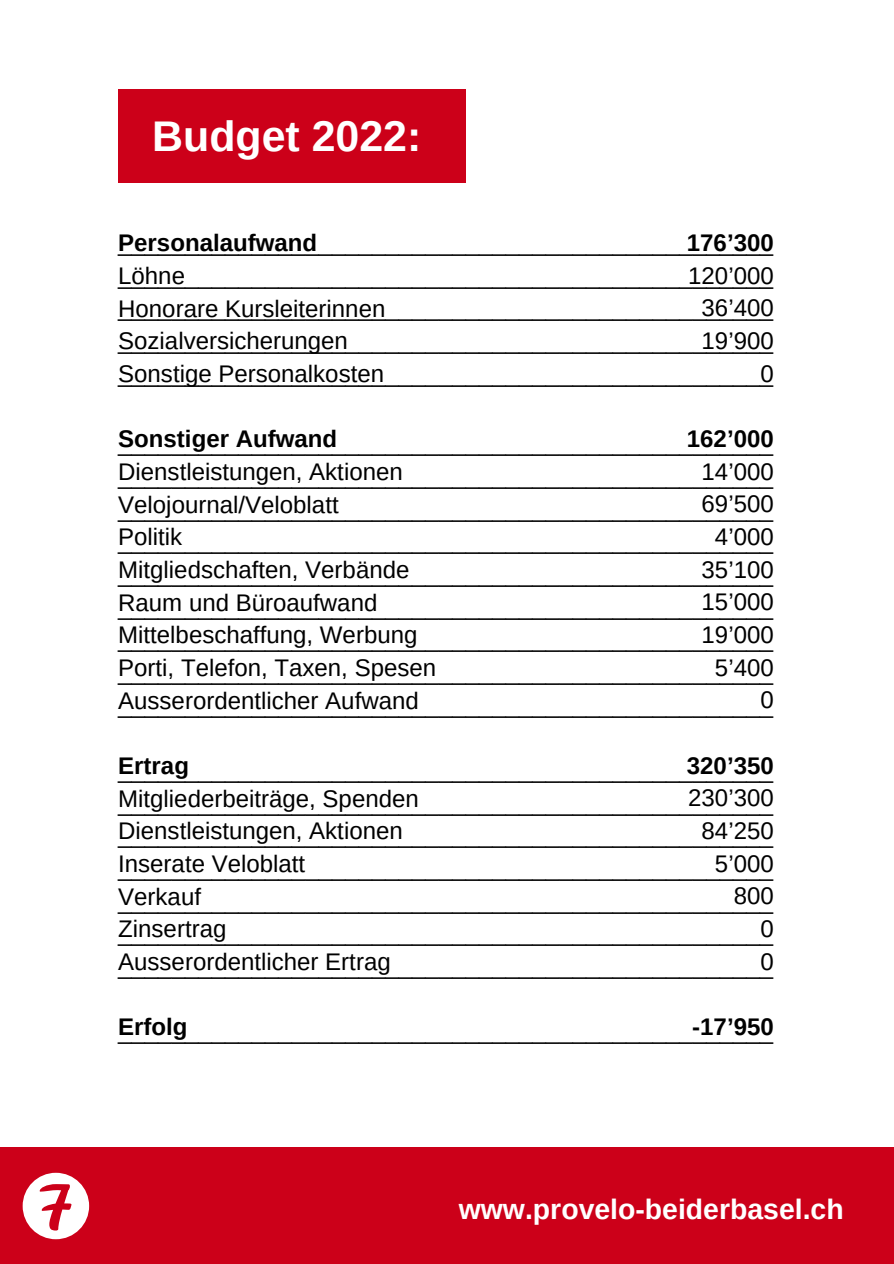
<style>
.page{position:relative;width:894px;height:1264px;background:#fff}
.page>*{position:absolute;margin:0;border:0;box-sizing:border-box;transform-origin:0 0}
.t1{font:700 42.9px "Arimo";color:#fff}
.t2{font:700 28.35px "Arimo";color:#fff}
.t3{font:24px/32.7px "Arimo";color:#000;text-align:justify}
.t4{font:700 24px "Arimo";color:#000}
</style>
<div class="page">
<div style="left:0;top:1147px;width:893px;height:116px;background:#cc0019"></div>
<div style="left:118px;top:89px;width:347px;height:94px;background:#cc0019"></div>
<svg style="left:23px;top:1172px;width:66px;height:67px"></svg>
<p class="t1" style="left:152px;top:112px;width:270px">Budget 2022:</p>
<p class="t4" style="left:118px;top:229px;width:200px">Personalaufwand</p>
<p class="t3" style="left:118px;top:259px;width:68px">Löhne</p>
<p class="t3" style="left:118px;top:292px;width:268px">Honorare Kursleiterinnen</p>
<p class="t3" style="left:118px;top:324px;width:231px">Sozialversicherungen</p>
<p class="t3" style="left:118px;top:357px;width:267px">Sonstige Personalkosten</p>
<p class="t4" style="left:686px;top:229px;width:88px">176’300</p>
<p class="t3" style="left:688px;top:259px;width:87px">120’000</p>
<p class="t3" style="left:701px;top:291px;width:74px">36’400</p>
<p class="t3" style="left:701px;top:324px;width:74px">19’900</p>
<p class="t3" style="left:760px;top:357px;width:15px">0</p>
<p class="t3" style="left:118px;top:226px;width:656px">_________________________________________________ _________________________________________________ _________________________________________________ _________________________________________________ _________________________________________________</p>
<p class="t4" style="left:118px;top:425px;width:220px">Sonstiger Aufwand</p>
<p class="t3" style="left:118px;top:455px;width:286px">Dienstleistungen, Aktionen</p>
<p class="t3" style="left:118px;top:488px;width:222px">Velojournal/Veloblatt</p>
<p class="t3" style="left:118px;top:520px;width:66px">Politik</p>
<p class="t3" style="left:118px;top:553px;width:293px">Mitgliedschaften, Verbände</p>
<p class="t3" style="left:118px;top:586px;width:260px">Raum und Büroaufwand</p>
<p class="t3" style="left:118px;top:618px;width:301px">Mittelbeschaffung, Werbung</p>
<p class="t3" style="left:118px;top:651px;width:319px">Porti, Telefon, Taxen, Spesen</p>
<p class="t3" style="left:118px;top:684px;width:302px">Ausserordentlicher Aufwand</p>
<p class="t4" style="left:686px;top:425px;width:88px">162’000</p>
<p class="t3" style="left:701px;top:455px;width:74px">14’000</p>
<p class="t3" style="left:701px;top:487px;width:74px">69’500</p>
<p class="t3" style="left:714px;top:520px;width:60px">4’000</p>
<p class="t3" style="left:701px;top:553px;width:74px">35’100</p>
<p class="t3" style="left:701px;top:585px;width:74px">15’000</p>
<p class="t3" style="left:701px;top:618px;width:74px">19’000</p>
<p class="t3" style="left:714px;top:651px;width:60px">5’400</p>
<p class="t3" style="left:760px;top:683px;width:15px">0</p>
<p class="t3" style="left:118px;top:426px;width:656px">_________________________________________________ _________________________________________________ _________________________________________________ _________________________________________________ _________________________________________________ _________________________________________________ _________________________________________________ _________________________________________________ _________________________________________________</p>
<p class="t4" style="left:686px;top:752px;width:88px">320’350</p>
<p class="t3" style="left:688px;top:781px;width:87px">230’300</p>
<p class="t3" style="left:701px;top:814px;width:74px">84’250</p>
<p class="t3" style="left:714px;top:847px;width:60px">5’000</p>
<p class="t3" style="left:733px;top:879px;width:42px">800</p>
<p class="t3" style="left:760px;top:912px;width:15px">0</p>
<p class="t3" style="left:760px;top:945px;width:15px">0</p>
<p class="t4" style="left:118px;top:752px;width:72px">Ertrag</p>
<p class="t3" style="left:118px;top:782px;width:302px">Mitgliederbeiträge, Spenden</p>
<p class="t3" style="left:118px;top:814px;width:286px">Dienstleistungen, Aktionen</p>
<p class="t3" style="left:118px;top:847px;width:188px">Inserate Veloblatt</p>
<p class="t3" style="left:118px;top:880px;width:84px">Verkauf</p>
<p class="t3" style="left:118px;top:912px;width:110px">Zinsertrag</p>
<p class="t3" style="left:118px;top:945px;width:274px">Ausserordentlicher Ertrag</p>
<p class="t3" style="left:118px;top:753px;width:656px">_________________________________________________ _________________________________________________ _________________________________________________ _________________________________________________ _________________________________________________ _________________________________________________ _________________________________________________</p>
<p class="t4" style="left:118px;top:1013px;width:71px">Erfolg</p>
<p class="t4" style="left:692px;top:1013px;width:83px">-17’950</p>
<p class="t3" style="left:118px;top:1014px;width:656px">_________________________________________________</p>
<p class="t2" style="left:458px;top:1193px;width:386px">www.provelo-beiderbasel.ch</p>
</div>
